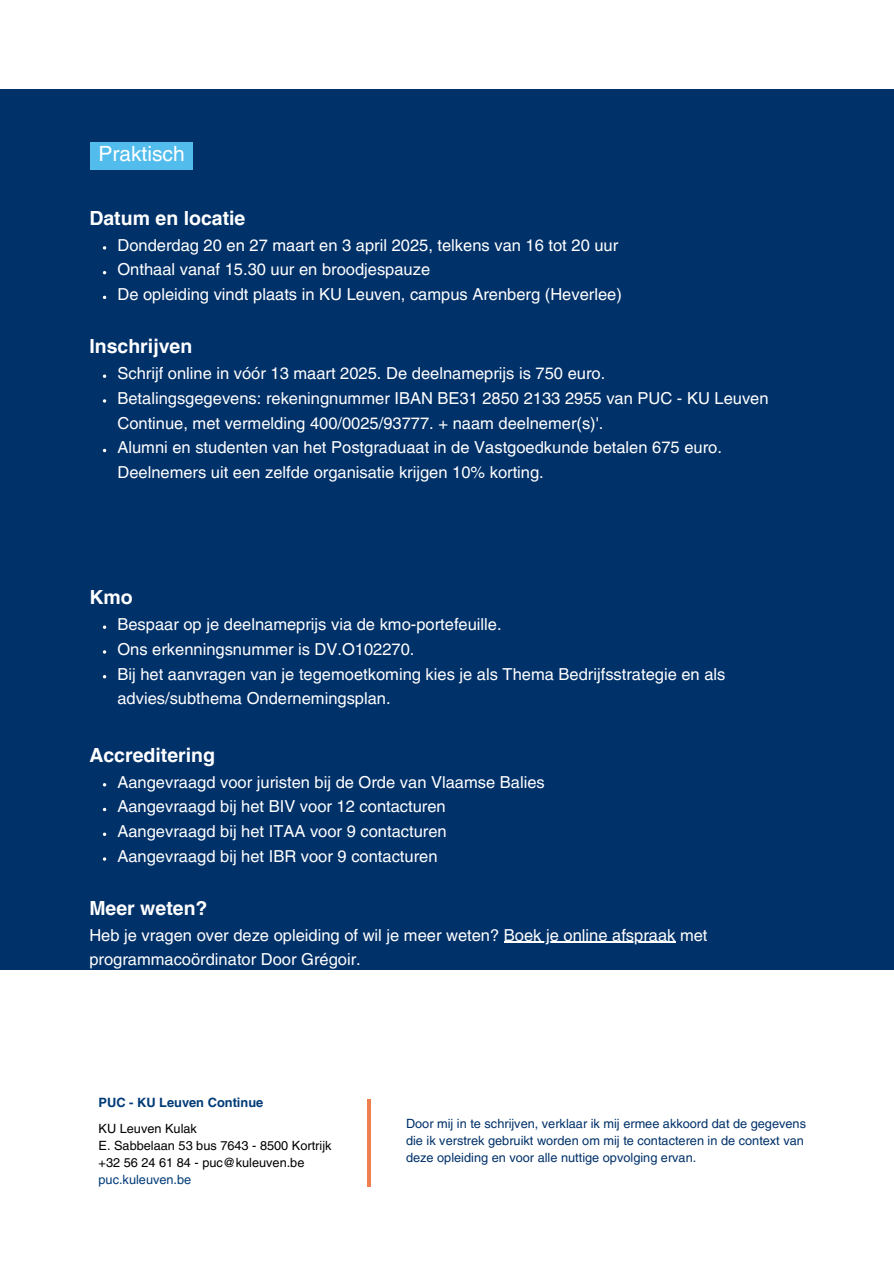
<style>
.page{position:relative;width:894px;height:1264px;background:#fff}
.page>*{position:absolute;margin:0;border:0;box-sizing:border-box;transform-origin:0 0}
.t1{font:21px "Helvetica LT Pro";color:#fff}
.t2{font:700 19.5px "Helvetica LT Pro";color:#fff}
.t3{font:16.5px/24.8px "Helvetica LT Pro";color:#fff}
.t4{font:700 12.9px "Helvetica LT Pro";color:#003b77}
.t5{font:12.75px/17px "Helvetica LT Pro";color:#003169}
.t6{font:12.75px "Helvetica LT Pro";color:#000}
.t7{font:12.75px "Helvetica LT Pro";color:#003b77}
</style>
<div class="page">
<div style="left:0;top:89px;width:893px;height:880px;background:#003169"></div>
<svg style="left:103px;top:374px;width:3px;height:4px"></svg>
<svg style="left:103px;top:625px;width:3px;height:4px"></svg>
<svg style="left:103px;top:832px;width:3px;height:4px"></svg>
<hr style="left:504px;top:941px;width:171px;height:1px;background:#fff">
<hr style="left:367px;top:1099px;width:4px;height:87px;background:#ef7f4e">
<div style="left:90px;top:142px;width:103px;height:28px;background:#52bdec"></div>
<p class="t1" style="left:98px;top:146px;width:88px">Praktisch</p>
<h2 class="t2" style="left:89px;top:211px;width:157px">Datum en locatie</h2>
<h1 class="t3" style="left:117px;top:234px;width:502px">Donderdag 20 en 27 maart en 3 april 2025, telkens van 16 tot 20 uur</h1>
<p class="t3" style="left:117px;top:259px;width:314px">Onthaal vanaf 15.30 uur en broodjespauze</p>
<p class="t3" style="left:117px;top:283px;width:506px">De opleiding vindt plaats in KU Leuven, campus Arenberg (Heverlee)</p>
<p class="t2" style="left:89px;top:339px;width:104px">Inschrijven</p>
<h1 class="t3" style="left:117px;top:362px;width:489px">Schrijf online in vóór 13 maart 2025. De deelnameprijs is 750 euro.</h1>
<p class="t3" style="left:117px;top:387px;width:652px">Betalingsgegevens: rekeningnummer IBAN BE31 2850 2133 2955 van PUC - KU Leuven<br>Continue, met vermelding 400/0025/93777. + naam deelnemer(s)'.</p>
<p class="t3" style="left:117px;top:436px;width:606px">Alumni en studenten van het Postgraduaat in de Vastgoedkunde betalen 675 euro.<br>Deelnemers uit een zelfde organisatie krijgen 10% korting.</p>
<p class="t2" style="left:89px;top:590px;width:45px">Kmo</p>
<h1 class="t3" style="left:117px;top:613px;width:385px">Bespaar op je deelnameprijs via de kmo-portefeuille.</h1>
<p class="t3" style="left:117px;top:638px;width:298px">Ons erkenningsnummer is DV.O102270.</p>
<p class="t3" style="left:117px;top:663px;width:609px">Bij het aanvragen van je tegemoetkoming kies je als Thema Bedrijfsstrategie en als advies/subthema Ondernemingsplan.</p>
<p class="t2" style="left:89px;top:747px;width:127px">Accreditering</p>
<h1 class="t3" style="left:117px;top:771px;width:429px">Aangevraagd voor juristen bij de Orde van Vlaamse Balies</h1>
<p class="t3" style="left:117px;top:795px;width:330px">Aangevraagd bij het BIV voor 12 contacturen</p>
<p class="t3" style="left:117px;top:820px;width:331px">Aangevraagd bij het ITAA voor 9 contacturen</p>
<p class="t3" style="left:117px;top:845px;width:321px">Aangevraagd bij het IBR voor 9 contacturen</p>
<p class="t2" style="left:89px;top:900px;width:120px">Meer weten?</p>
<p class="t3" style="left:89px;top:924px;width:619px">Heb je vragen over deze opleiding of wil je meer weten? Boek je online afspraak met</p>
<h3 class="t3" style="left:89px;top:948px;width:273px">programmacoördinator Door Grégoir.</h3>
<h4 class="t4" style="left:98px;top:1097px;width:166px">PUC - KU Leuven Continue</h4>
<p class="t6" style="left:98px;top:1123px;width:100px">KU Leuven Kulak</p>
<p class="t6" style="left:98px;top:1140px;width:234px">E. Sabbelaan 53 bus 7643 - 8500 Kortrijk</p>
<p class="t6" style="left:98px;top:1157px;width:207px">+32 56 24 61 84 - puc@kuleuven.be</p>
<p class="t7" style="left:98px;top:1174px;width:94px">puc.kuleuven.be</p>
<p class="t5" style="left:406px;top:1116px;width:401px">Door mij in te schrijven, verklaar ik mij ermee akkoord dat de gegevens die ik verstrek gebruikt worden om mij te contacteren in de context van deze opleiding en voor alle nuttige opvolging ervan.</p>
</div>
